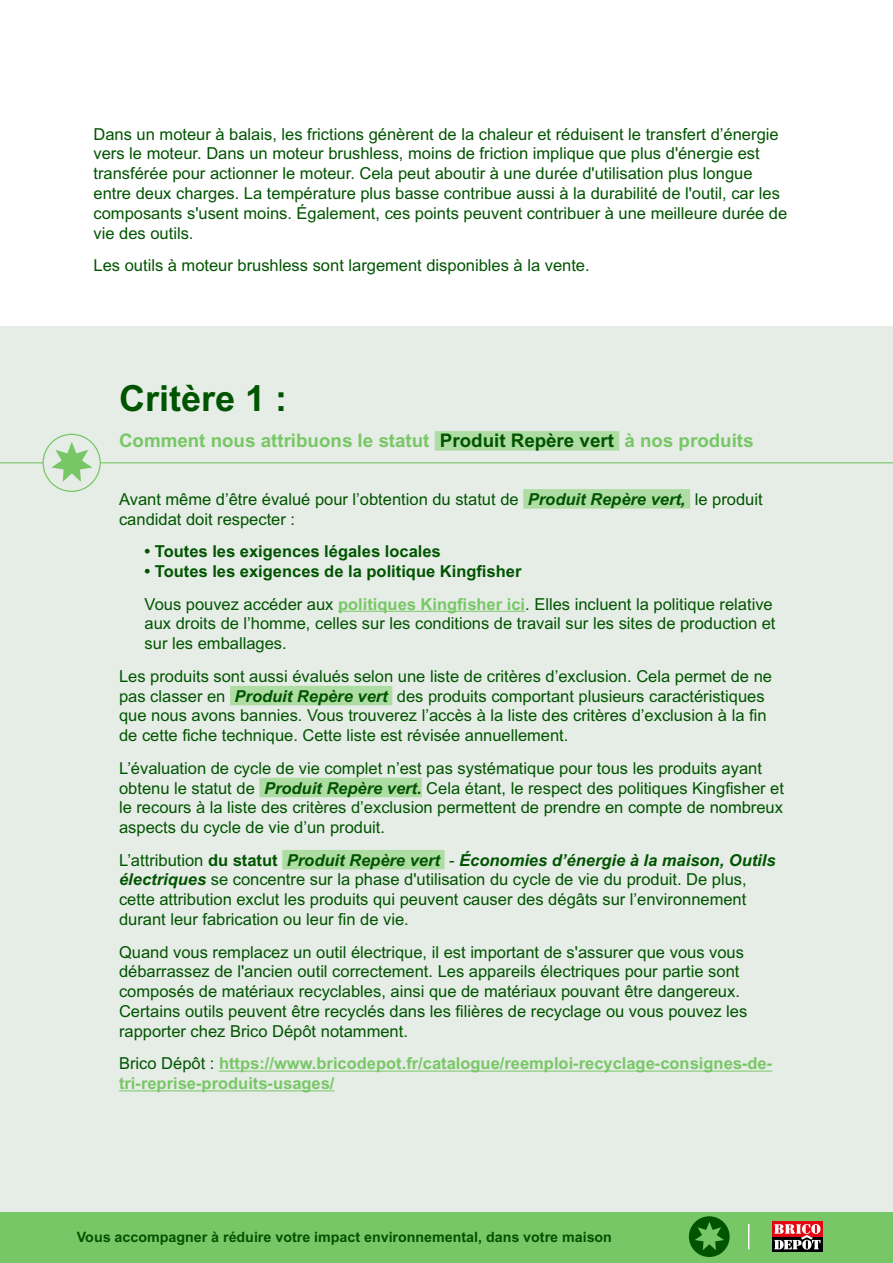
<style>
.page{position:relative;width:893px;height:1263px;background:#fff}
.page>*{position:absolute;margin:0;border:0;box-sizing:border-box;transform-origin:0 0}
.t1{font:700 36px "Arial MT Std";color:#005400}
.t2{font:700 18.75px "Arial MT Std";color:#78c766}
.t3{font:16.5px/19.8px "Arial MT Std";color:#005400}
.t4{font:700 16.5px/19.8px "Arial MT Std";color:#78c766}
.t5{font:700 16.5px "Arial MT Std";color:#005400}
.t6{font:700 14.25px "Arial MT Std";color:#005400}
.s1{color:#005400}
.s2{font-weight:700;font-style:italic}
.s3{font-weight:700}
.s4{font-weight:700;color:#78c766}
.s5{font-weight:400;color:#005400}
</style>
<div class="page">
<div style="left:0;top:1212px;width:893px;height:51px;background:#78c766"></div>
<div style="left:689px;top:1216px;width:41px;height:41px;background:#005400;border-radius:50%"></div>
<svg style="left:695px;top:1222px;width:29px;height:28px"></svg>
<svg style="left:772px;top:1237px;width:50px;height:15px"></svg>
<div style="left:772px;top:1221px;width:50px;height:16px;background:#e30613"></div>
<svg style="left:774px;top:1224px;width:46px;height:25px"></svg>
<svg style="left:748px;top:1224px;width:1px;height:25px"></svg>
<div style="left:0;top:326px;width:893px;height:886px;background:#e6ede6"></div>
<div style="left:523px;top:489px;width:167px;height:20px;background:#aedda3"></div>
<hr style="left:338px;top:611px;width:187px;height:1px;background:#78c766">
<div style="left:230px;top:686px;width:162px;height:19px;background:#aedda3"></div>
<div style="left:259px;top:778px;width:163px;height:19px;background:#aedda3"></div>
<div style="left:282px;top:850px;width:163px;height:19px;background:#aedda3"></div>
<hr style="left:219px;top:1071px;width:553px;height:1px;background:#78c766">
<hr style="left:119px;top:1090px;width:216px;height:1px;background:#78c766">
<hr style="left:0;top:462px;width:893px;height:1px;background:#78c766">
<div style="left:43px;top:434px;width:57px;height:57px;background:#e6ede6;border-radius:50%"></div>
<div style="left:43px;top:434px;width:58px;height:58px;border:1px solid #78c766;border-radius:50%"></div>
<svg style="left:51px;top:442px;width:41px;height:40px"></svg>
<div style="left:435px;top:431px;width:184px;height:20px;background:#aedda3"></div>
<p class="t3" style="left:94px;top:124px;width:695px">Dans un moteur à balais, les frictions génèrent de la chaleur et réduisent le transfert d’énergie vers le moteur. Dans un moteur brushless, moins de friction implique que plus d'énergie est transférée pour actionner le moteur. Cela peut aboutir à une durée d'utilisation plus longue entre deux charges. La température plus basse contribue aussi à la durabilité de l'outil, car les composants s'usent moins. Également, ces points peuvent contribuer à une meilleure durée de vie des outils.</p>
<p class="t3" style="left:94px;top:255px;width:498px">Les outils à moteur brushless sont largement disponibles à la vente.</p>
<h1 class="t1" style="left:119px;top:378px;width:170px">Critère 1 :</h1>
<p class="t2" style="left:119px;top:429px;width:636px">Comment nous attribuons le statut <span class="s1">Produit Repère vert</span> à nos produits</p>
<p class="t3" style="left:119px;top:489px;width:645px">Avant même d’être évalué pour l’obtention du statut de <span class="s2">Produit Repère vert,</span> le produit candidat doit respecter :</p>
<p class="t5" style="left:145px;top:542px;width:298px">• Toutes les exigences légales locales</p>
<p class="t3" style="left:145px;top:555px;width:630px;line-height:32.5px"><span class="s3">• Toutes les exigences de la politique Kingfisher<br></span>Vous pouvez accéder aux <span class="s4">politiques Kingfisher ici</span>. Elles incluent la politique relative</p>
<p class="t3" style="left:145px;top:614px;width:632px">aux droits de l’homme, celles sur les conditions de travail sur les sites de production et sur les emballages.</p>
<p class="t3" style="left:119px;top:666px;width:654px">Les produits sont aussi évalués selon une liste de critères d’exclusion. Cela permet de ne pas classer en <span class="s2">Produit Repère vert</span> des produits comportant plusieurs caractéristiques que nous avons bannies. Vous trouverez l’accès à la liste des critères d’exclusion à la fin de cette fiche technique. Cette liste est révisée annuellement.</p>
<p class="t3" style="left:119px;top:758px;width:666px">L’évaluation de cycle de vie complet n’est pas systématique pour tous les produits ayant obtenu le statut de <span class="s2">Produit Repère vert.</span> Cela étant, le respect des politiques Kingfisher et le recours à la liste des critères d’exclusion permettent de prendre en compte de nombreux aspects du cycle de vie d’un produit.</p>
<p class="t3" style="left:119px;top:850px;width:658px">L’attribution <span class="s3">du statut</span> <span class="s2">Produit Repère vert</span> - <span class="s2">Économies d’énergie à la maison, Outils électriques</span> se concentre sur la phase d'utilisation du cycle de vie du produit. De plus, cette attribution exclut les produits qui peuvent causer des dégâts sur l’environnement durant leur fabrication ou leur fin de vie.</p>
<p class="t3" style="left:119px;top:942px;width:630px">Quand vous remplacez un outil électrique, il est important de s'assurer que vous vous débarrassez de l'ancien outil correctement. Les appareils électriques pour partie sont composés de matériaux recyclables, ainsi que de matériaux pouvant être dangereux.<br>Certains outils peuvent être recyclés dans les filières de recyclage ou vous pouvez les rapporter chez Brico Dépôt notamment.</p>
<p class="t4" style="left:119px;top:1053px;width:655px"><span class="s5">Brico Dépôt :</span> https://www.bricodepot.fr/catalogue/reemploi-recyclage-consignes-de&shy;tri-reprise-produits-usages/</p>
<p class="t6" style="left:77px;top:1228px;width:537px">Vous accompagner à réduire votre impact environnemental, dans votre maison</p>
</div>
